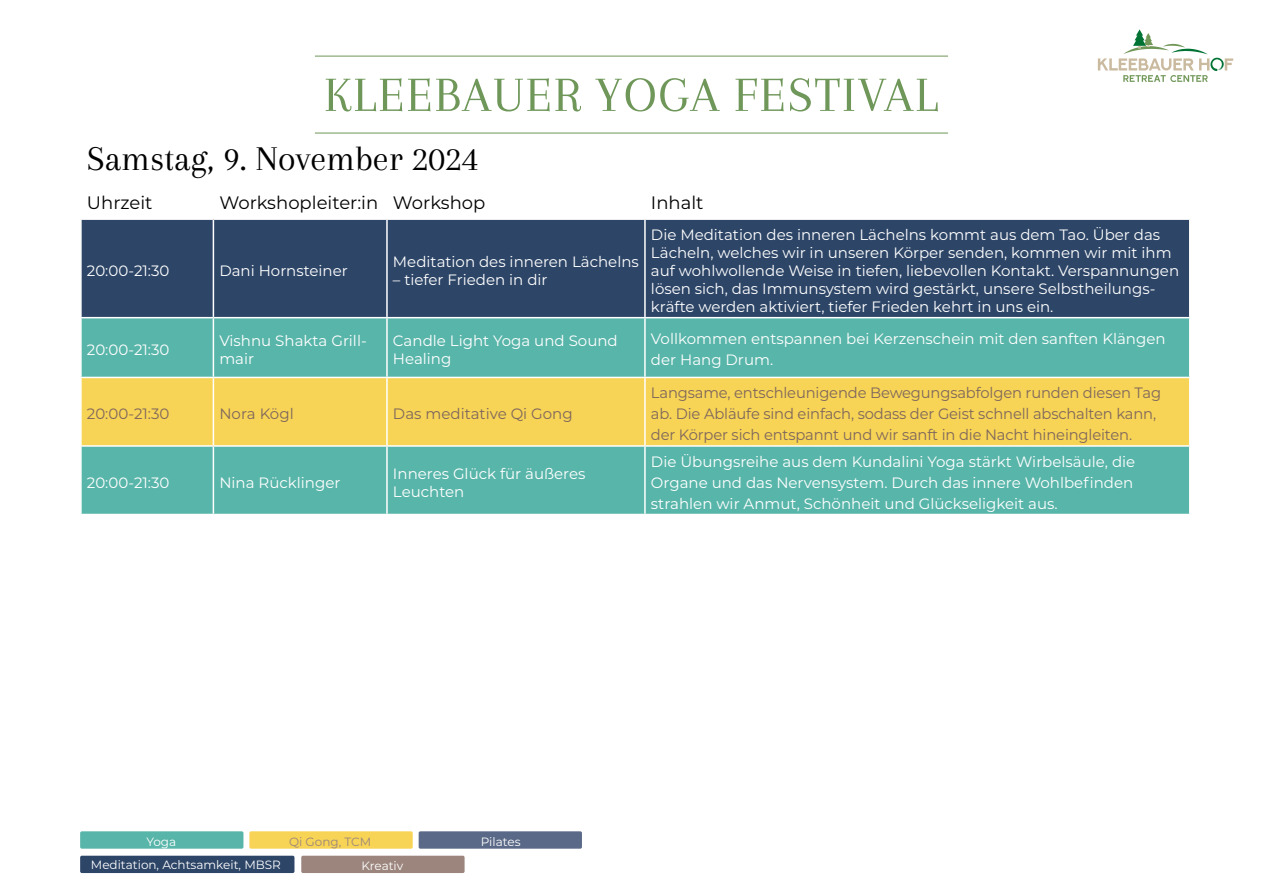
<style>
.page{position:relative;width:1263px;height:893px;background:#fff}
.page>*{position:absolute;margin:0;border:0;box-sizing:border-box;transform-origin:0 0}
.t1{font:51px "Arapey";letter-spacing:.035em;color:#6f9759}
.t2{font:36px "Arapey";color:#000}
.t3{font:18px "Montserrat";color:#000}
.t4{font:15px/18px "Montserrat";color:#fff}
.t5{font:15px/21px "Montserrat";letter-spacing:-.01em;color:#7e665d}
.t6{font:12px "Montserrat";color:#fff}
.t7{font:12px "Montserrat";color:#9b857d}
</style>
<div class="page">
<div style="left:82px;top:220px;width:1107px;height:97px;background:#2d4567"></div>
<div style="left:82px;top:318px;width:1107px;height:196px;background:#58b5a9"></div>
<div style="left:82px;top:378px;width:1107px;height:67px;background:#f7d455"></div>
<hr style="left:213px;top:220px;width:1px;height:97px;background:#fff">
<hr style="left:386px;top:220px;width:2px;height:97px;background:#fff">
<hr style="left:644px;top:220px;width:2px;height:97px;background:#fff">
<hr style="left:213px;top:318px;width:1px;height:59px;background:#fff">
<hr style="left:386px;top:318px;width:2px;height:59px;background:#fff">
<hr style="left:644px;top:318px;width:2px;height:59px;background:#fff">
<hr style="left:80px;top:377px;width:133px;height:1px;background:#fff">
<hr style="left:213px;top:377px;width:174px;height:1px;background:#fff">
<hr style="left:213px;top:378px;width:1px;height:67px;background:#fff">
<hr style="left:387px;top:377px;width:258px;height:1px;background:#fff">
<hr style="left:386px;top:378px;width:2px;height:67px;background:#fff">
<hr style="left:645px;top:377px;width:545px;height:1px;background:#fff">
<hr style="left:644px;top:378px;width:2px;height:67px;background:#fff">
<hr style="left:80px;top:445px;width:133px;height:2px;background:#fff">
<hr style="left:213px;top:445px;width:174px;height:2px;background:#fff">
<hr style="left:213px;top:447px;width:1px;height:67px;background:#fff">
<hr style="left:387px;top:445px;width:258px;height:2px;background:#fff">
<hr style="left:386px;top:447px;width:2px;height:67px;background:#fff">
<hr style="left:645px;top:445px;width:545px;height:2px;background:#fff">
<hr style="left:644px;top:447px;width:2px;height:67px;background:#fff">
<svg style="left:1098px;top:29px;width:135px;height:53px"></svg>
<hr style="left:315px;top:56px;width:633px;height:1px;background:#6f9759">
<hr style="left:315px;top:133px;width:633px;height:1px;background:#6f9759">
<div style="left:419px;top:831px;width:163px;height:18px;background:#5a6987;border-radius:2px"></div>
<div style="left:249px;top:831px;width:164px;height:18px;background:#f7d455;border-radius:2px"></div>
<div style="left:80px;top:856px;width:214px;height:17px;background:#2d4567;border-radius:2px"></div>
<div style="left:301px;top:856px;width:164px;height:17px;background:#9b857d;border-radius:2px"></div>
<div style="left:80px;top:831px;width:163px;height:18px;background:#58b5a9;border-radius:2px"></div>
<h1 class="t1" style="left:324px;top:67px;width:615px">KLEEBAUER YOGA FESTIVAL</h1>
<h2 class="t2" style="left:87px;top:139px;width:393px">Samstag, 9. November 2024</h2>
<p class="t3" style="left:87px;top:190px;width:67px">Uhrzeit</p>
<p class="t3" style="left:219px;top:190px;width:267px">Workshopleiter:in Workshop</p>
<p class="t3" style="left:651px;top:190px;width:54px">Inhalt</p>
<p class="t4" style="left:87px;top:261px;width:84px">20:00-21:30</p>
<p class="t4" style="left:219px;top:261px;width:130px">Dani Hornsteiner</p>
<p class="t4" style="left:393px;top:252px;width:247px">Meditation des inneren Lächelns</p>
<p class="t4" style="left:393px;top:270px;width:156px">– tiefer Frieden in dir</p>
<p class="t4" style="left:651px;top:225px;width:530px">Die Meditation des inneren Lächelns kommt aus dem Tao. Über das Lächeln, welches wir in unseren Körper senden, kommen wir mit ihm auf wohlwollende Weise in tiefen, liebevollen Kontakt. Verspannungen lösen sich, das Immunsystem wird gestärkt, unsere Selbstheilungs&shy;kräfte werden aktiviert, tiefer Frieden kehrt in uns ein.</p>
<p class="t4" style="left:87px;top:340px;width:84px">20:00-21:30</p>
<p class="t4" style="left:219px;top:331px;width:149px">Vishnu Shakta Grill&shy;mair</p>
<p class="t4" style="left:393px;top:331px;width:226px">Candle Light Yoga und Sound<br>Healing</p>
<p class="t4" style="left:651px;top:328px;width:516px;line-height:21px">Vollkommen entspannen bei Kerzenschein mit den sanften Klängen der Hang Drum.</p>
<p class="t5" style="left:87px;top:403px;width:84px">20:00-21:30</p>
<p class="t5" style="left:219px;top:403px;width:76px">Nora Kögl</p>
<p class="t5" style="left:393px;top:403px;width:181px">Das meditative Qi Gong</p>
<p class="t4" style="left:87px;top:473px;width:84px">20:00-21:30</p>
<p class="t4" style="left:219px;top:473px;width:123px">Nina Rücklinger</p>
<p class="t4" style="left:393px;top:464px;width:194px">Inneres Glück für äußeres<br>Leuchten</p>
<p class="t5" style="left:651px;top:382px;width:512px">Langsame, entschleunigende Bewegungsabfolgen runden diesen Tag ab. Die Abläufe sind einfach, sodass der Geist schnell abschalten kann, der Körper sich entspannt und wir sanft in die Nacht hineingleiten.</p>
<p class="t4" style="left:651px;top:450px;width:486px;line-height:21px">Die Übungsreihe aus dem Kundalini Yoga stärkt Wirbelsäule, die<br>Organe und das Nervensystem. Durch das innere Wohlbefinden strahlen wir Anmut, Schönheit und Glückseligkeit aus.</p>
<p class="t6" style="left:147px;top:833px;width:31px">Yoga</p>
<p class="t7" style="left:289px;top:833px;width:84px">Qi Gong, TCM</p>
<p class="t6" style="left:481px;top:833px;width:41px">Pilates</p>
<p class="t6" style="left:91px;top:856px;width:192px">Meditation, Achtsamkeit, MBSR</p>
<p class="t6" style="left:362px;top:858px;width:43px">Kreativ</p>
</div>
